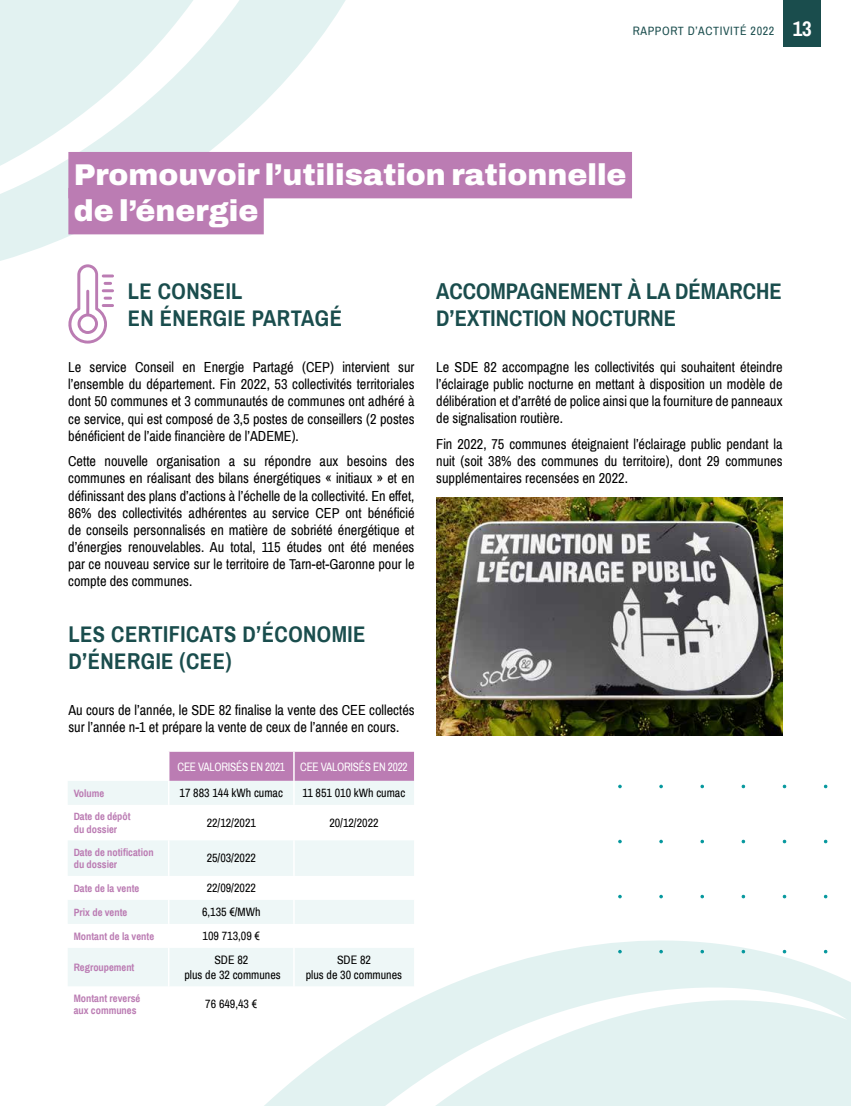
<style>
.page{position:relative;width:851px;height:1106px;background:#fff}
.page>*{position:absolute;margin:0;border:0;box-sizing:border-box;transform-origin:0 0}
.t1{font:900 30px/36px "Archivo";color:#fff}
.t2{font:700 22.5px/27px "Archivo Narrow";letter-spacing:.02em;color:#1a4d4d}
.t3{font:700 22.5px/27px "Archivo Narrow";color:#1a4d4d}
.t4{font:14.25px/17.1px "Archivo Narrow";color:#000;text-align:justify}
.t5{font:12px/14.4px "Archivo Narrow";color:#000;text-align:center}
.t6{font:12px "Archivo Narrow";letter-spacing:-.02em;color:#fff;scale:.94 1}
.t7{font:12px "Archivo Narrow";letter-spacing:.05em;color:#1a4d4d}
.t8{font:700 10.5px/12.6px "Archivo Narrow";color:#bb7cb3}
.s1{font-weight:700;font-size:21px;color:#fff}
</style>
<div class="page">
<svg style="left:264px;top:940px;width:586px;height:166px;fill:#e2f2f1"></svg>
<svg style="left:0;top:0;width:410px;height:261px"></svg>
<div style="left:68px;top:152px;width:564px;height:46px;background:#bb7cb3"></div>
<div style="left:68px;top:188px;width:196px;height:46px;background:#bb7cb3"></div>
<svg style="left:68px;top:264px;width:46px;height:79px"></svg>
<img style="left:436px;top:497px;width:346px;height:238px">
<svg style="left:68px;top:781px;width:346px;height:205px;fill:#eef7f7"></svg>
<svg style="left:168px;top:751px;width:246px;height:54px;background:#d3b6d3"></svg>
<hr style="left:168px;top:805px;width:1px;height:35px;background:#fff">
<hr style="left:293px;top:805px;width:1px;height:35px;background:#fff">
<hr style="left:168px;top:840px;width:1px;height:36px;background:#fff">
<hr style="left:293px;top:840px;width:1px;height:36px;background:#fff">
<svg style="left:168px;top:876px;width:1px;height:71px"></svg>
<svg style="left:293px;top:876px;width:1px;height:71px"></svg>
<hr style="left:168px;top:947px;width:1px;height:39px;background:#fff">
<hr style="left:293px;top:947px;width:1px;height:39px;background:#fff">
<hr style="left:293px;top:986px;width:1px;height:35px;background:#fff">
<svg style="left:782px;top:784px;width:4px;height:4px"></svg>
<svg style="left:782px;top:840px;width:4px;height:3px"></svg>
<svg style="left:782px;top:950px;width:4px;height:3px"></svg>
<svg style="left:823px;top:784px;width:4px;height:4px"></svg>
<svg style="left:823px;top:950px;width:4px;height:3px"></svg>
<div style="left:783px;top:0;width:38px;height:46px;background:#1a4d4d"></div>
<p class="t7" style="left:632px;top:24px;width:180px">RAPPORT D’ACTIVITÉ 2022 <span class="s1">13</span></p>
<h1 class="t1" style="left:74px;top:157px;width:554px">Promouvoir l’utilisation rationnelle de l’énergie</h1>
<h2 class="t2" style="left:128px;top:278px;width:216px">LE CONSEIL<br>EN ÉNERGIE PARTAGÉ</h2>
<p class="t4" style="left:68px;top:359px;width:348px">Le service Conseil en Energie Partagé (CEP) intervient sur l’ensemble du département. Fin 2022, 53 collectivités territoriales dont 50 communes et 3 communautés de communes ont adhéré à ce service, qui est composé de 3,5 postes de conseillers (2 postes bénéficient de l’aide financière de l’ADEME).</p>
<p class="t4" style="left:68px;top:453px;width:348px">Cette nouvelle organisation a su répondre aux besoins des communes en réalisant des bilans énergétiques « initiaux » et en définissant des plans d’actions à l’échelle de la collectivité. En effet, 86% des collectivités adhérentes au service CEP ont bénéficié de conseils personnalisés en matière de sobriété énergétique et d’énergies renouvelables. Au total, 115 études ont été menées par ce nouveau service sur le territoire de Tarn-et-Garonne pour le compte des communes.</p>
<h2 class="t2" style="left:68px;top:621px;width:298px">LES CERTIFICATS D’ÉCONOMIE<br>D’ÉNERGIE (CEE)</h2>
<p class="t4" style="left:68px;top:702px;width:348px">Au cours de l’année, le SDE 82 finalise la vente des CEE collectés sur l’année n-1 et prépare la vente de ceux de l’année en cours.</p>
<p class="t6" style="left:177px;top:759px;width:116px">CEE VALORISÉS EN 2021</p>
<p class="t6" style="left:300px;top:759px;width:116px">CEE VALORISÉS EN 2022</p>
<p class="t8" style="left:74px;top:786px;width:32px">Volume</p>
<p class="t5" style="left:179px;top:786px;width:105px">17 883 144 kWh cumac</p>
<p class="t5" style="left:302px;top:786px;width:104px">11 851 010 kWh cumac</p>
<p class="t8" style="left:74px;top:810px;width:58px">Date de dépôt du dossier</p>
<p class="t5" style="left:207px;top:815px;width:51px">22/12/2021</p>
<p class="t5" style="left:329px;top:815px;width:51px">20/12/2022</p>
<p class="t8" style="left:74px;top:845px;width:81px">Date de notification du dossier</p>
<p class="t5" style="left:207px;top:851px;width:51px">25/03/2022</p>
<p class="t8" style="left:74px;top:881px;width:67px">Date de la vente</p>
<p class="t5" style="left:207px;top:881px;width:51px">22/09/2022</p>
<p class="t8" style="left:74px;top:905px;width:55px">Prix de vente</p>
<p class="t5" style="left:202px;top:905px;width:60px">6,135 €/MWh</p>
<p class="t8" style="left:74px;top:929px;width:82px">Montant de la vente</p>
<p class="t5" style="left:202px;top:929px;width:59px">109 713,09 €</p>
<p class="t8" style="left:74px;top:961px;width:62px">Regroupement</p>
<p class="t5" style="left:184px;top:953px;width:98px">SDE 82<br>plus de 32 communes</p>
<p class="t5" style="left:306px;top:953px;width:98px">SDE 82<br>plus de 30 communes</p>
<p class="t8" style="left:74px;top:991px;width:68px">Montant reversé aux communes</p>
<p class="t5" style="left:205px;top:997px;width:53px">76 649,43 €</p>
<h2 class="t3" style="left:436px;top:278px;width:347px">ACCOMPAGNEMENT À LA DÉMARCHE<br>D’EXTINCTION NOCTURNE</h2>
<p class="t4" style="left:436px;top:359px;width:348px">Le SDE 82 accompagne les collectivités qui souhaitent éteindre l’éclairage public nocturne en mettant à disposition un modèle de délibération et d’arrêté de police ainsi que la fourniture de panneaux de signalisation routière.</p>
<p class="t4" style="left:436px;top:436px;width:348px">Fin 2022, 75 communes éteignaient l’éclairage public pendant la nuit (soit 38% des communes du territoire), dont 29 communes supplémentaires recensées en 2022.</p>
</div>
